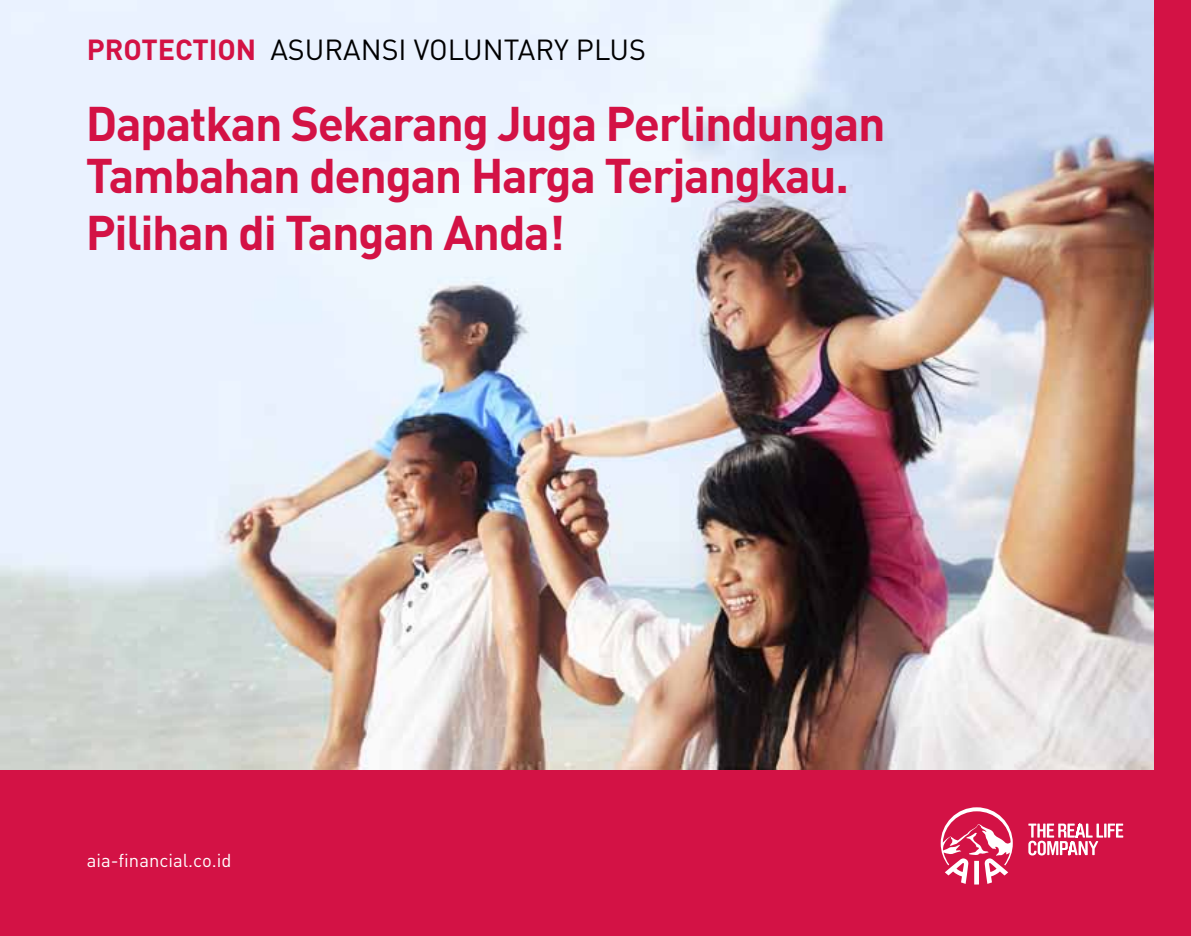
<style>
.page{position:relative;width:1191px;height:936px;background:#fff}
.page>*{position:absolute;margin:0;border:0;box-sizing:border-box;transform-origin:0 0}
.t1{font:700 48px/52px "DIN";letter-spacing:-.03em;color:#d31245}
.t2{font:28.6px "DIN";color:#000}
.t3{font:18.4px "DIN";color:#fff}
.s1{font-weight:700;color:#d31245}
</style>
<div class="page">
<div style="left:0;top:0;width:1191px;height:935px;background:#d31245"></div>
<img style="left:0;top:0;width:1153px;height:769px">
<svg style="left:940px;top:807px;width:72px;height:77px"></svg>
<svg style="left:1028px;top:823px;width:95px;height:32px"></svg>
<p class="t2" style="left:87px;top:32px;width:561px"><span class="s1">PROTECTION</span> ASURANSI VOLUNTARY PLUS</p>
<p class="t1" style="left:86px;top:95px;width:801px">Dapatkan Sekarang Juga Perlindungan<br>Tambahan dengan Harga Terjangkau.</p>
<p class="t1" style="left:86px;top:205px;width:480px">Pilihan di Tangan Anda!</p>
<p class="t3" style="left:87px;top:848px;width:146px">aia-financial.co.id</p>
</div>
